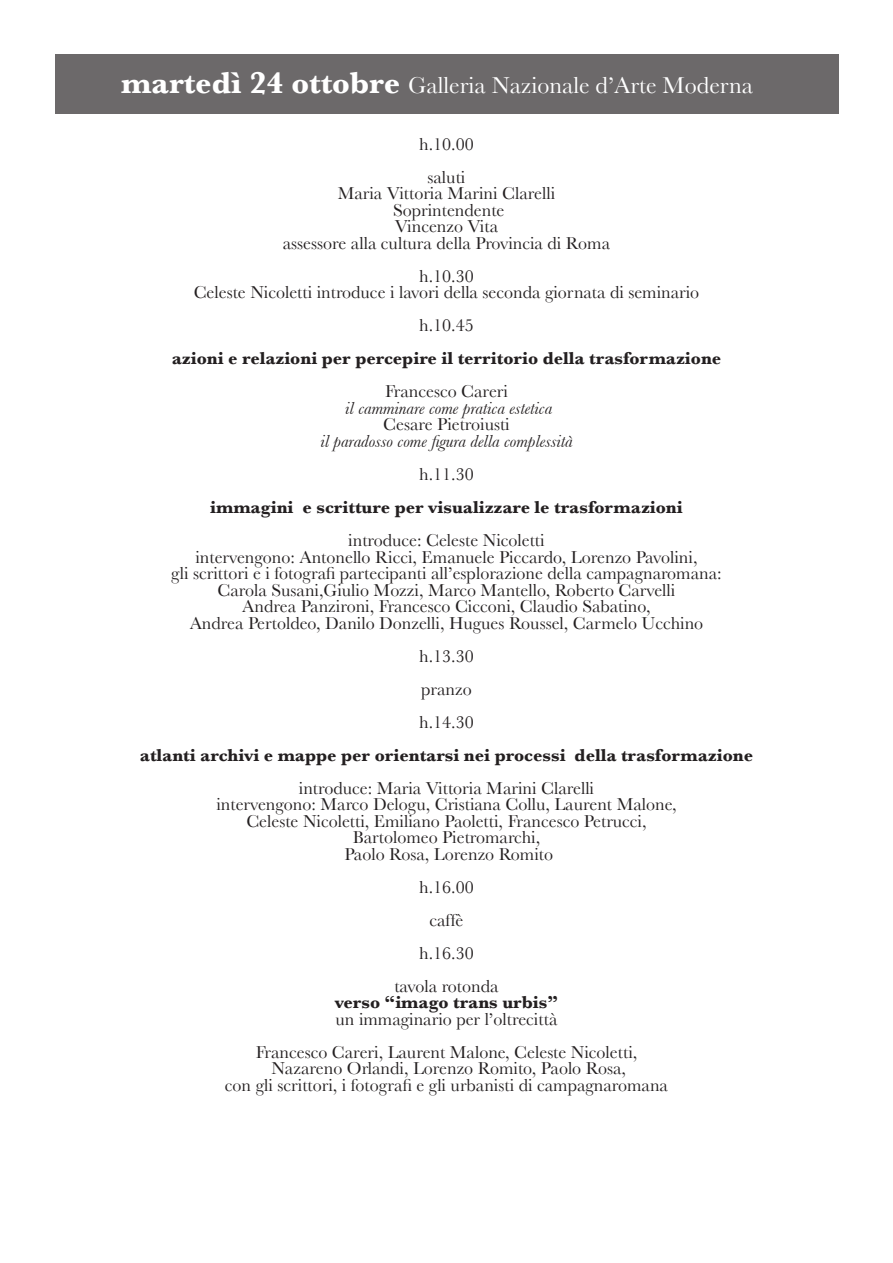
<style>
.page{position:relative;width:893px;height:1263px;background:#fff}
.page>*{position:absolute;margin:0;border:0;box-sizing:border-box;transform-origin:0 0}
.t1{font:24px "Baskerville";color:#fff}
.t2{font:18px/16.5px "Baskerville";color:#231f20;text-align:center}
.t3{font:700 18px "Baskerville";color:#231f20}
.t4{font:italic 18px "Baskerville";color:#231f20}
.s1{font-weight:700;font-size:31.5px}
</style>
<div class="page">
<div style="left:56px;top:54px;width:783px;height:59px;background:#6c696a"></div>
<h1 class="t1" style="left:121px;top:71px;width:634px"><span class="s1">martedì 24 ottobre</span> Galleria Nazionale d’Arte Moderna</h1>
<p class="t2" style="left:419px;top:127px;width:56px;line-height:33px">h.10.00 saluti</p>
<p class="t2" style="left:283px;top:185px;width:329px">Maria Vittoria Marini Clarelli<br>Soprintendente<br>Vincenzo Vita<br>assessore alla cultura della Provincia di Roma</p>
<p class="t2" style="left:194px;top:268px;width:507px">h.10.30<br>Celeste Nicoletti introduce i lavori della seconda giornata di seminario</p>
<p class="t2" style="left:419px;top:317px;width:56px">h.10.45</p>
<p class="t3" style="left:172px;top:348px;width:551px">azioni e relazioni per percepire il territorio della trasformazione</p>
<p class="t2" style="left:385px;top:383px;width:124px">Francesco Careri</p>
<p class="t4" style="left:345px;top:397px;width:208px">il camminare come pratica estetica</p>
<p class="t2" style="left:383px;top:416px;width:128px">Cesare Pietroiusti</p>
<p class="t4" style="left:320px;top:430px;width:254px">il paradosso come figura della complessità</p>
<p class="t2" style="left:419px;top:466px;width:56px">h.11.30</p>
<p class="t3" style="left:210px;top:496px;width:474px">immagini e scritture per visualizzare le trasformazioni</p>
<p class="t2" style="left:171px;top:532px;width:552px">introduce: Celeste Nicoletti<br>intervengono: Antonello Ricci, Emanuele Piccardo, Lorenzo Pavolini,<br>gli scrittori e i fotografi partecipanti all’esplorazione della campagnaromana:<br>Carola Susani,Giulio Mozzi, Marco Mantello, Roberto Carvelli<br>Andrea Panzironi, Francesco Cicconi, Claudio Sabatino,<br>Andrea Pertoldeo, Danilo Donzelli, Hugues Roussel, Carmelo Ucchino</p>
<p class="t2" style="left:419px;top:639px;width:56px;line-height:33px;text-align:justify">h.13.30 pranzo h.14.30</p>
<p class="t3" style="left:140px;top:744px;width:615px">atlanti archivi e mappe per orientarsi nei processi della trasformazione</p>
<p class="t2" style="left:216px;top:779px;width:462px">introduce: Maria Vittoria Marini Clarelli<br>intervengono: Marco Delogu, Cristiana Collu, Laurent Malone, Celeste Nicoletti, Emiliano Paoletti, Francesco Petrucci, Bartolomeo Pietromarchi,<br>Paolo Rosa, Lorenzo Romito</p>
<p class="t2" style="left:394px;top:870px;width:106px;line-height:33px">h.16.00<br>caffè<br>h.16.30<br>tavola rotonda</p>
<p class="t3" style="left:335px;top:991px;width:225px">verso “imago trans urbis”</p>
<p class="t2" style="left:256px;top:1002px;width:383px;line-height:33px">un immaginario per l’oltrecittà<br>Francesco Careri, Laurent Malone, Celeste Nicoletti,</p>
<p class="t2" style="left:225px;top:1060px;width:445px">Nazareno Orlandi, Lorenzo Romito, Paolo Rosa,<br>con gli scrittori, i fotografi e gli urbanisti di campagnaromana</p>
</div>
